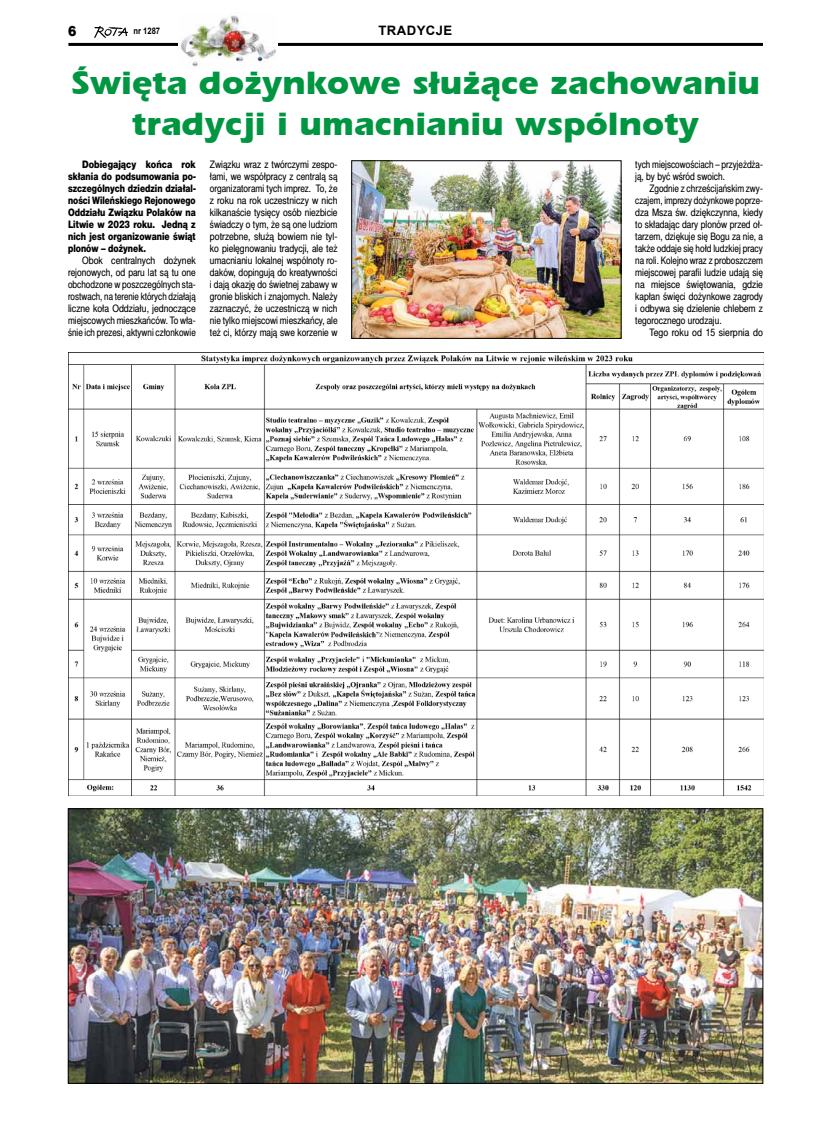
<style>
.page{position:relative;width:814px;height:1126px;background:#fff}
.page>*{position:absolute;margin:0;border:0;box-sizing:border-box;transform-origin:0 0}
.t1{font:700 34px/40.8px "Erie";color:#009641;text-align:center}
.t2{font:14px "Switzer EFN Black";color:#000;scale:.85 1}
.t3{font:700 13px "Arial";letter-spacing:.035em;color:#000}
.t4{font:10.3px/12px "Switzer Cnd EFN";color:#000;text-align:justify}
.t5{font:10.3px/12px "Switzer Cnd EFN";color:#000;text-align:justify;scale:1.04 1}
.t6{font:10.3px/12px "Switzer Cnd EFN Heavy";color:#000;text-align:justify;scale:1.04 1}
.t7{font:700 9px "Arial";color:#000;scale:.85 1}
</style>
<div class="page">
<img style="left:94px;top:26px;width:34px;height:11px">
<hr style="left:68px;top:43px;width:695px;height:3px;background:#000">
<img style="left:178px;top:15px;width:99px;height:52px">
<img style="left:353px;top:163px;width:266px;height:173px">
<img style="left:68px;top:352px;width:695px;height:443px">
<img style="left:70px;top:810px;width:691px;height:271px">
<div style="left:68px;top:808px;width:695px;height:275px;border:1px solid #000"></div>
<h2 class="t2" style="left:68px;top:22px;width:11px">6</h2>
<p class="t7" style="left:133px;top:25px;width:33px">NR 1287</p>
<p class="t3" style="left:378px;top:22px;width:75px">TRADYCJE</p>
<h1 class="t1" style="left:71px;top:63px;width:690px">Święta dożynkowe służące zachowaniu tradycji i umacnianiu wspólnoty</h1>
<p class="t4" style="left:210px;top:159px;width:129px">Związku wraz z twórczymi zespo&shy;łami, we współpracy z centralą są organizatorami tych imprez. To, że z roku na rok uczestniczy w nich kilkanaście tysięcy osób niezbicie świadczy o tym, że są one ludziom potrzebne, służą bowiem nie tyl&shy;ko pielęgnowaniu tradycji, ale też umacnianiu lokalnej wspólnoty ro&shy;daków, dopingują do kreatywności i dają okazję do świetnej zabawy w gronie bliskich i znajomych. Należy zaznaczyć, że uczestniczą w nich nie tylko miejscowi mieszkańcy, ale też ci, którzy mają swe korzenie w</p>
<p class="t4" style="left:635px;top:159px;width:129px">tych miejscowościach – przyjeżdża&shy;ją, by być wśród swoich.</p>
<p class="t6" style="left:68px;top:159px;width:124px;text-indent:14px">Dobiegający końca rok skłania do podsumowania po&shy;szczególnych dziedzin działal&shy;ności Wileńskiego Rejonowego Oddziału Związku Polaków na Litwie w 2023 roku. Jedną z nich jest organizowanie świąt plonów – dożynek.</p>
<p class="t5" style="left:68px;top:255px;width:124px;text-indent:14px">Obok centralnych dożynek rejonowych, od paru lat są tu one obchodzone w poszczególnych sta&shy;rostwach, na terenie których działają liczne koła Oddziału, jednoczące miejscowych mieszkańców. To wła&shy;śnie ich prezesi, aktywni członkowie</p>
<p class="t4" style="left:635px;top:183px;width:129px;text-indent:14px">Zgodnie z chrześcijańskim zwy&shy;czajem, imprezy dożynkowe poprze&shy;dza Msza św. dziękczynna, kiedy to składając dary plonów przed oł&shy;tarzem, dziękuje się Bogu za nie, a także oddaje się hołd ludzkiej pracy na roli. Kolejno wraz z proboszczem miejscowej parafii ludzie udają się na miejsce świętowania, gdzie kapłan święci dożynkowe zagrody i odbywa się dzielenie chlebem z tegorocznego urodzaju.</p>
<p class="t5" style="left:649px;top:327px;width:111px">Tego roku od 15 sierpnia do</p>
</div>
